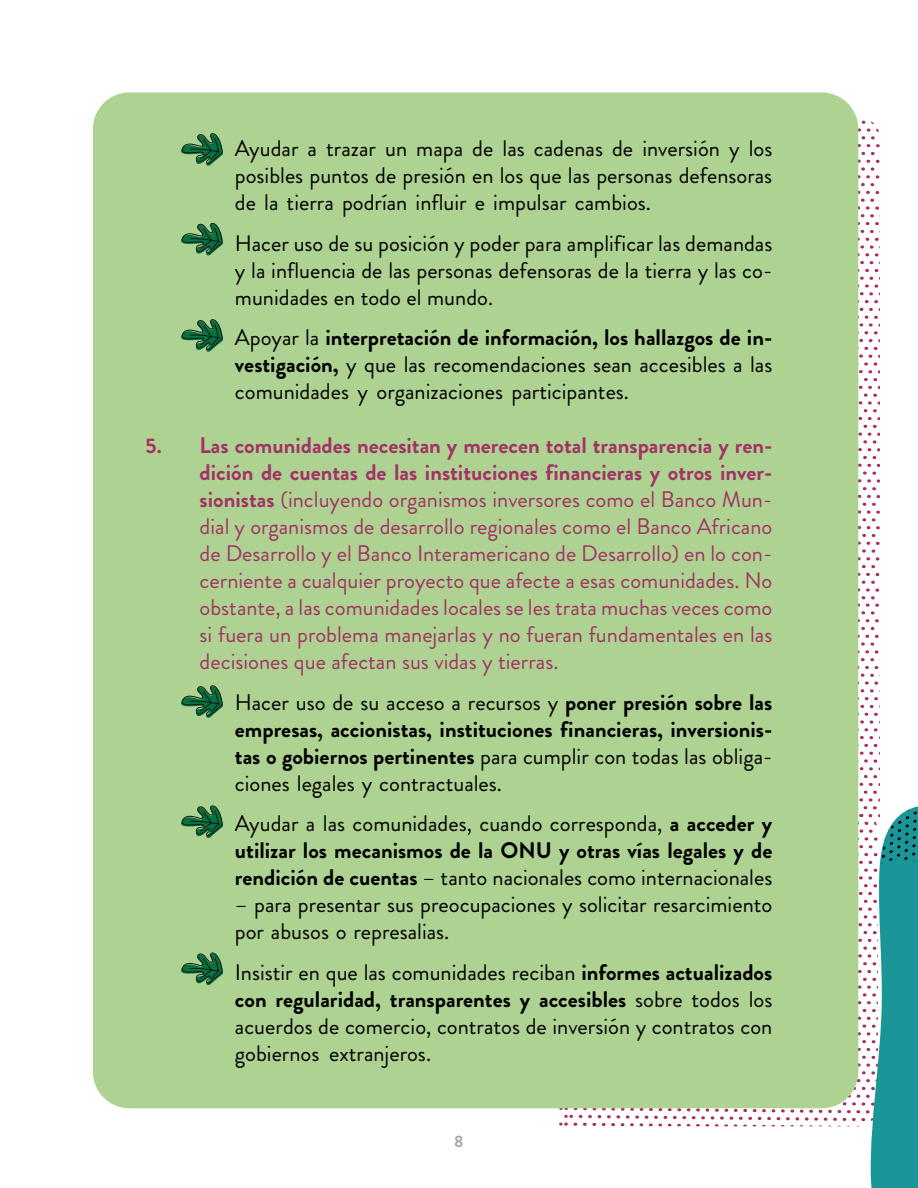
<style>
.page{position:relative;width:918px;height:1188px;background:#fff}
.page>*{position:absolute;margin:0;border:0;box-sizing:border-box;transform-origin:0 0}
.t1{font:22.5px/27px "Brandon Grotesque";color:#000;text-align:justify}
.t2{font:22.5px/27px "Brandon Grotesque";color:#a23366;text-align:justify}
.t3{font:700 22.5px/27px "Brandon Grotesque";color:#000;text-align:justify}
.t4{font:700 16.5px "Brandon Grotesque";color:#a7a9ac}
.s1{font-weight:700}
.s2{font-weight:700;font-size:21px;color:#a82e5f}
.s3{font-weight:400}
</style>
<div class="page">
<div style="left:93px;top:92px;width:765px;height:1016px;background:#aed291;border-radius:36px"></div>
<svg style="left:181px;top:133px;width:42px;height:33px"></svg>
<svg style="left:181px;top:222px;width:42px;height:34px"></svg>
<svg style="left:181px;top:319px;width:42px;height:33px"></svg>
<svg style="left:181px;top:685px;width:42px;height:33px"></svg>
<svg style="left:181px;top:805px;width:42px;height:33px"></svg>
<svg style="left:181px;top:952px;width:42px;height:34px"></svg>
<svg style="left:557px;top:118px;width:361px;height:1070px"></svg>
<p class="t1" style="left:235px;top:135px;width:539px">Ayudar a trazar un mapa de las cadenas de inversión y los posibles puntos de presión en los que las personas defensoras de la tierra podrían influir e impulsar cambios.</p>
<p class="t1" style="left:235px;top:230px;width:539px">Hacer uso de su posición y poder para amplificar las demandas y la influencia de las personas defensoras de la tierra y las co&shy;munidades en todo el mundo.</p>
<p class="t1" style="left:235px;top:324px;width:539px">Apoyar la <span class="s1">interpretación de información, los hallazgos de in&shy;vestigación,</span> y que las recomendaciones sean accesibles a las comunidades y organizaciones participantes.</p>
<p class="t2" style="left:200px;top:432px;width:574px;text-indent:-54px"><span class="s2">5.</span> <span class="s1">Las comunidades necesitan y merecen total transparencia y ren&shy;dición de cuentas de las instituciones financieras y otros inver&shy;sionistas</span> (incluyendo organismos inversores como el Banco Mun&shy;dial y organismos de desarrollo regionales como el Banco Africano de Desarrollo y el Banco Interamericano de Desarrollo) en lo con&shy;cerniente a cualquier proyecto que afecte a esas comunidades. No obstante, a las comunidades locales se les trata muchas veces como si fuera un problema manejarlas y no fueran fundamentales en las decisiones que afectan sus vidas y tierras.</p>
<p class="t3" style="left:235px;top:689px;width:539px"><span class="s3">Hacer uso de su acceso a recursos y</span> poner presión sobre las empresas, accionistas, instituciones financieras, inversionis&shy;tas o gobiernos pertinentes <span class="s3">para cumplir con todas las obliga&shy;ciones legales y contractuales.</span></p>
<p class="t1" style="left:235px;top:810px;width:539px">Ayudar a las comunidades, cuando corresponda, <span class="s1">a acceder y utilizar los mecanismos de la ONU y otras vías legales y de rendición de cuentas</span> – tanto nacionales como internacionales</p>
<p class="t1" style="left:235px;top:891px;width:539px">– para presentar sus preocupaciones y solicitar resarcimiento por abusos o represalias.</p>
<p class="t1" style="left:235px;top:959px;width:539px">Insistir en que las comunidades reciban <span class="s1">informes actualizados con regularidad, transparentes y accesibles</span> sobre todos los acuerdos de comercio, contratos de inversión y contratos con gobiernos extranjeros.</p>
<p class="t4" style="left:454px;top:1130px;width:11px">8</p>
</div>
